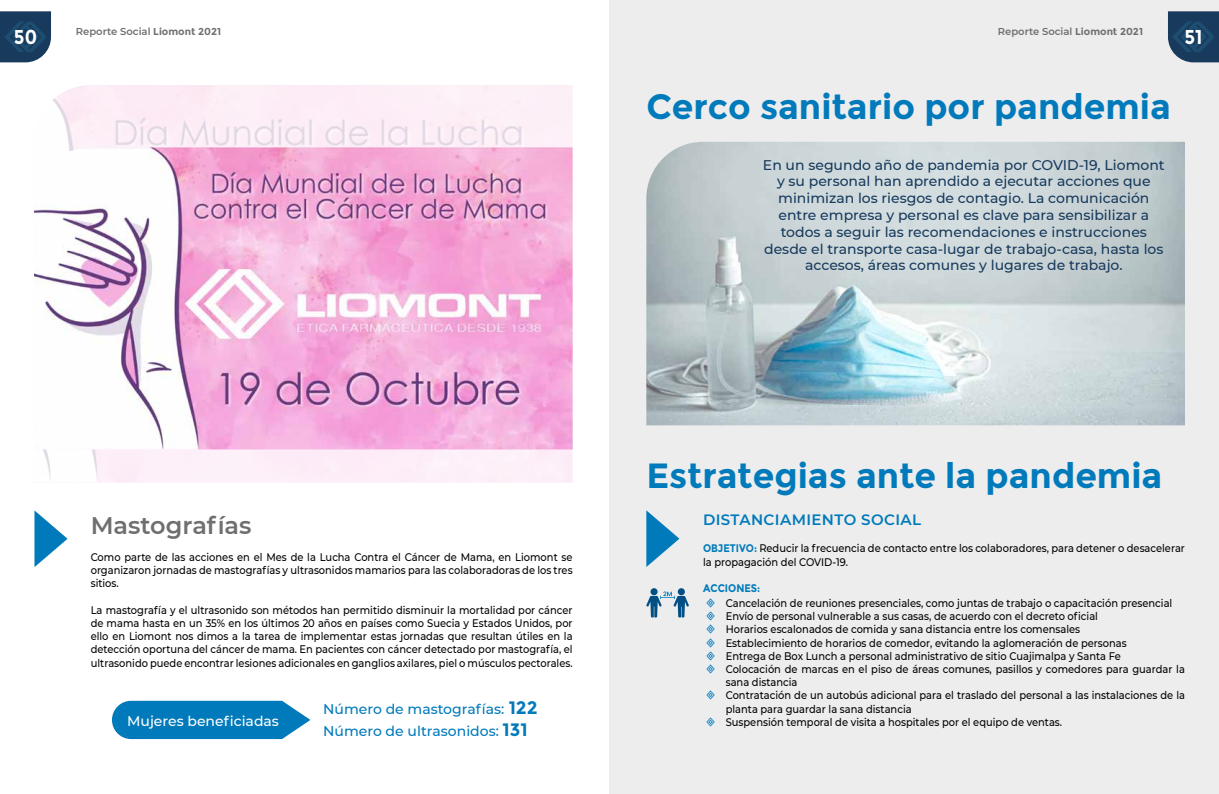
<style>
.page{position:relative;width:1219px;height:794px;background:#fff}
.page>*{position:absolute;margin:0;border:0;box-sizing:border-box;transform-origin:0 0}
.t1{font:700 35px "Montserrat";color:#007abb}
.t2{font:600 24px "Montserrat";color:#706f6f}
.t3{font:700 20px "Montserrat";color:#fff;scale:.9 1}
.t4{font:600 15px "Montserrat";letter-spacing:.025em;color:#007abb}
.t5{font:500 14px/16.8px "Montserrat";color:#173a5d;text-align:center}
.t6{font:500 14px/21.6px "Montserrat";color:#007abb}
.t7{font:500 14px "Montserrat";color:#fff}
.t8{font:500 11px/13.2px "Montserrat";color:#000;text-align:justify;scale:.9 1}
.t9{font:700 11px "Montserrat";color:#007abb;scale:.9 1}
.t10{font:600 10px "Montserrat";color:#706f6f}
.s1{font-weight:700}
.s2{font-weight:700;font-size:18px}
.s3{font-weight:700;color:#007abb}
</style>
<div class="page">
<div style="left:609px;top:0;width:610px;height:794px;background:#ededed"></div>
<img style="left:42px;top:85px;width:531px;height:398px">
<img style="left:34px;top:147px;width:539px;height:302px">
<img style="left:646px;top:142px;width:539px;height:283px">
<svg style="left:650px;top:588px;width:8px;height:7px"></svg>
<div style="left:678px;top:588px;width:7px;height:7px;background:#034f85;border-radius:50%"></div>
<svg style="left:646px;top:591px;width:43px;height:26px"></svg>
<svg style="left:1168px;top:11px;width:51px;height:51px;background:#244869"></svg>
<svg style="left:0;top:11px;width:51px;height:51px;background:#25496a"></svg>
<svg style="left:34px;top:510px;width:34px;height:57px"></svg>
<svg style="left:112px;top:701px;width:198px;height:38px;background:#1685c1"></svg>
<svg style="left:646px;top:510px;width:33px;height:57px"></svg>
<p class="t10" style="left:76px;top:25px;width:147px">Reporte Social <span class="s1">Liomont 2021</span></p>
<p class="t10" style="left:998px;top:25px;width:147px">Reporte Social <span class="s1">Liomont 2021</span></p>
<h3 class="t3" style="left:14px;top:25px;width:27px">50</h3>
<h3 class="t3" style="left:1184px;top:25px;width:21px">51</h3>
<h2 class="t2" style="left:91px;top:508px;width:162px">Mastografías</h2>
<p class="t8" style="left:91px;top:550px;width:537px">Como parte de las acciones en el Mes de la Lucha Contra el Cáncer de Mama, en Liomont se organizaron jornadas de mastografías y ultrasonidos mamarios para las colaboradoras de los tres sitios.</p>
<p class="t8" style="left:91px;top:603px;width:537px">La mastografía y el ultrasonido son métodos han permitido disminuir la mortalidad por cáncer de mama hasta en un 35% en los últimos 20 años en países como Suecia y Estados Unidos, por ello en Liomont nos dimos a la tarea de implementar estas jornadas que resultan útiles en la detección oportuna del cáncer de mama. En pacientes con cáncer detectado por mastografía, el ultrasonido puede encontrar lesiones adicionales en ganglios axilares, piel o músculos pectorales.</p>
<p class="t7" style="left:127px;top:711px;width:153px">Mujeres beneficiadas</p>
<p class="t6" style="left:323px;top:697px;width:216px">Número de mastografías: <span class="s2">122<br></span>Número de ultrasonidos: <span class="s2">131</span></p>
<h1 class="t1" style="left:646px;top:86px;width:526px">Cerco sanitario por pandemia</h1>
<p class="t5" style="left:763px;top:156px;width:403px">En un segundo año de pandemia por COVID-19, Liomont y su personal han aprendido a ejecutar acciones que minimizan los riesgos de contagio. La comunicación entre empresa y personal es clave para sensibilizar a todos a seguir las recomendaciones e instrucciones desde el transporte casa-lugar de trabajo-casa, hasta los accesos, áreas comunes y lugares de trabajo.</p>
<h1 class="t1" style="left:646px;top:454px;width:518px">Estrategias ante la pandemia</h1>
<h3 class="t4" style="left:703px;top:509px;width:220px">DISTANCIAMIENTO SOCIAL</h3>
<p class="t8" style="left:703px;top:541px;width:537px"><span class="s3">OBJETIVO:</span> Reducir la frecuencia de contacto entre los colaboradores, para detener o desacelerar la propagación del COVID-19.</p>
<p class="t9" style="left:703px;top:581px;width:65px">ACCIONES:</p>
<p class="t8" style="left:726px;top:596px;width:512px;text-align:left">Cancelación de reuniones presenciales, como juntas de trabajo o capacitación presencial Envío de personal vulnerable a sus casas, de acuerdo con el decreto oficial<br>Horarios escalonados de comida y sana distancia entre los comensales<br>Establecimiento de horarios de comedor, evitando la aglomeración de personas<br>Entrega de Box Lunch a personal administrativo de sitio Cuajimalpa y Santa Fe<br>Colocación de marcas en el piso de áreas comunes, pasillos y comedores para guardar la sana distancia<br>Contratación de un autobús adicional para el traslado del personal a las instalaciones de la planta para guardar la sana distancia<br>Suspensión temporal de visita a hospitales por el equipo de ventas.</p>
</div>
